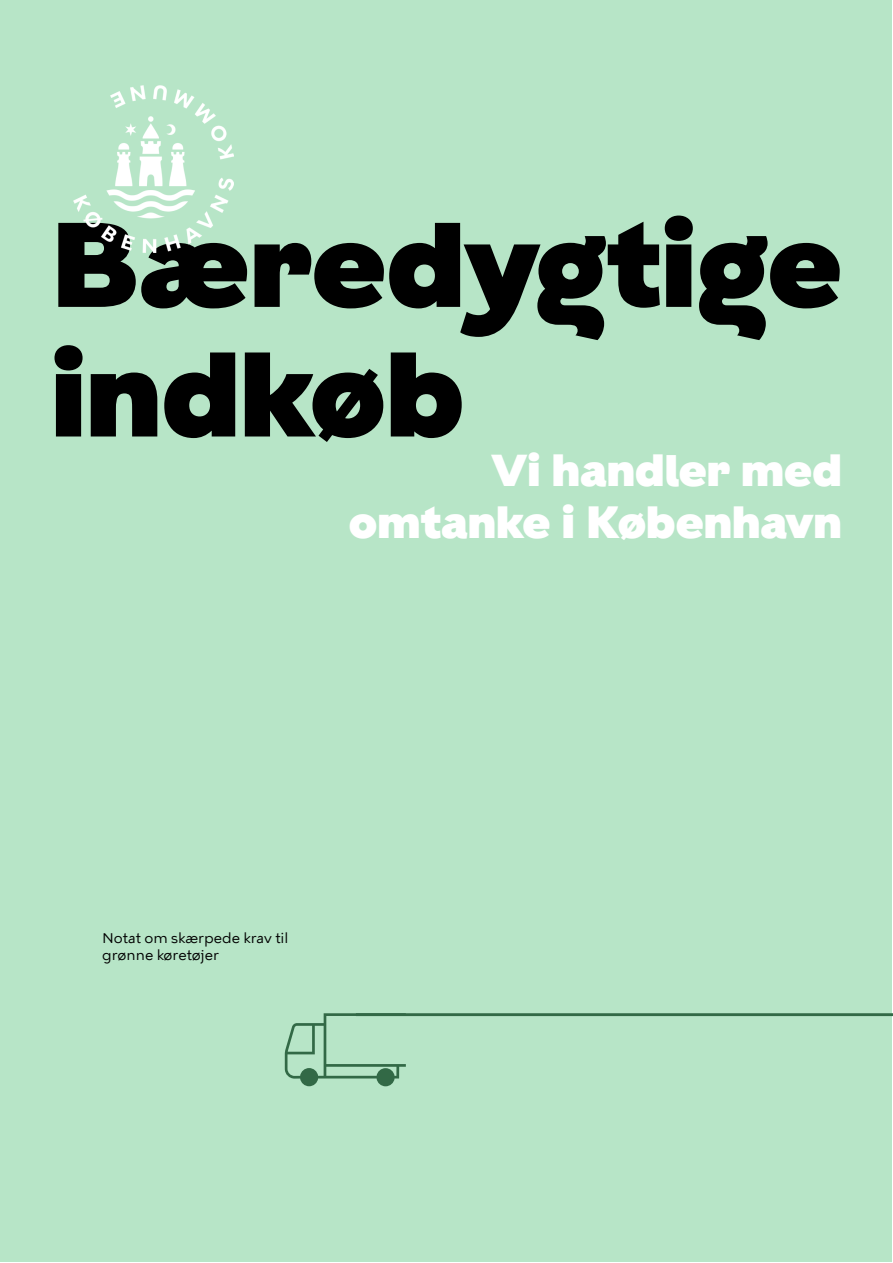
<style>
.page{position:relative;width:893px;height:1263px;background:#fff}
.page>*{position:absolute;margin:0;border:0;box-sizing:border-box;transform-origin:0 0}
.t1{font:900 120px/129.6px "KBH";color:#000}
.t2{font:900 45px/51.6px "KBH";color:#fff;text-align:right}
.t3{font:14.25px/17.1px "KBH Tekst";color:#000}
</style>
<div class="page">
<div style="left:1px;top:1px;width:891px;height:1261px;background:#b7e5c7"></div>
<img style="left:73px;top:85px;width:161px;height:167px">
<hr style="left:356px;top:1013px;width:537px;height:3px;background:#326946">
<svg style="left:285px;top:1013px;width:121px;height:73px"></svg>
<h1 class="t1" style="left:51px;top:202px;width:793px">Bæredygtige indkøb</h1>
<h2 class="t2" style="left:349px;top:445px;width:494px">Vi handler med omtanke i København</h2>
<p class="t3" style="left:102px;top:929px;width:188px">Notat om skærpede krav til grønne køretøjer</p>
</div>
